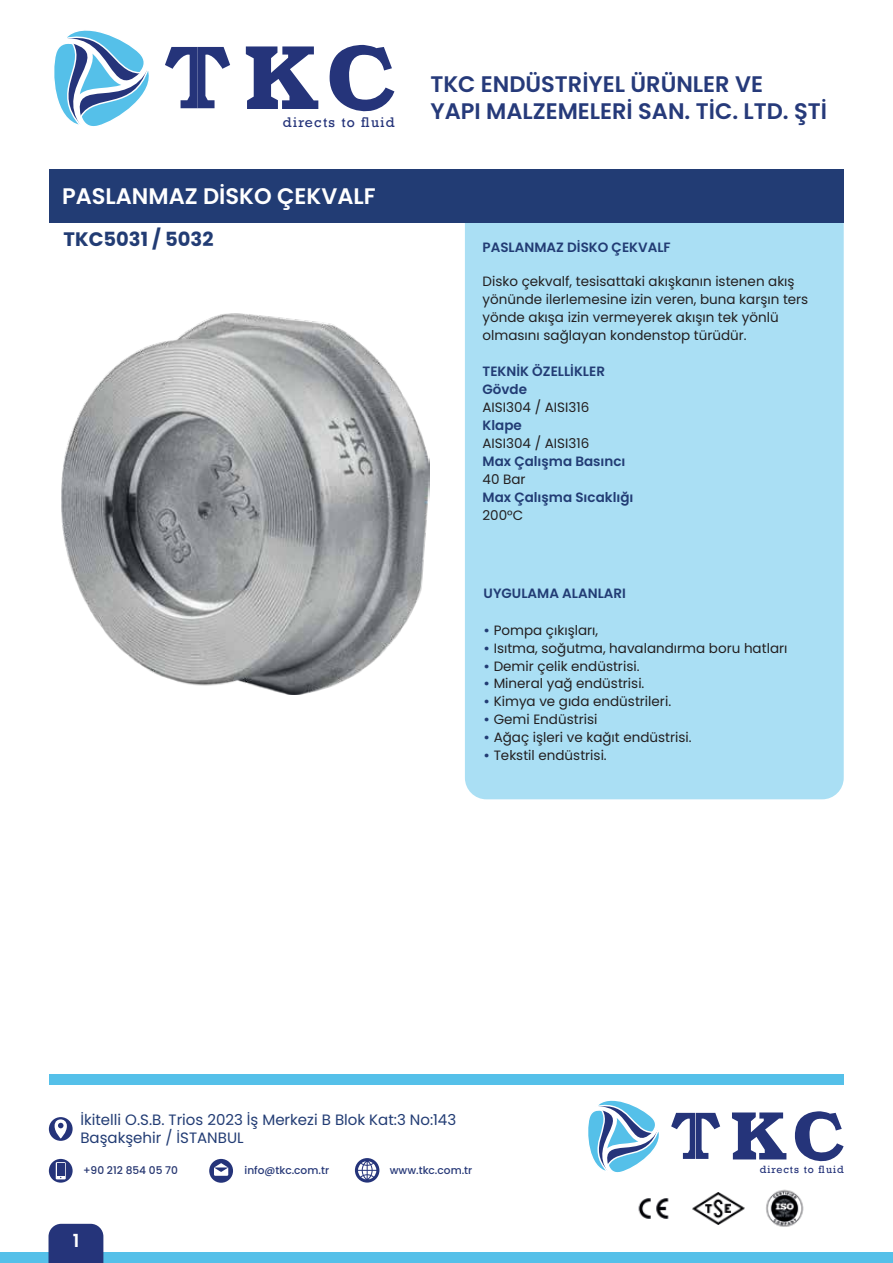
<style>
.page{position:relative;width:893px;height:1263px;background:#fff}
.page>*{position:absolute;margin:0;border:0;box-sizing:border-box;transform-origin:0 0}
.t1{font:600 22.5px/27px "Poppins";color:#263a7a}
.t2{font:600 22.5px "Poppins";color:#fff}
.t3{font:700 19.5px "Poppins";color:#223c74}
.t4{font:600 18px "Poppins";color:#fff}
.t5{font:15px/18px "Poppins";color:#223c74}
.t6{font:13.5px/18px "Poppins";color:#231f20}
.t7{font:600 13.5px/18px "Poppins";color:#223c74}
.t8{font:13.05px "Rockwell";letter-spacing:.1em;color:#25347a}
.t9{font:500 10.65px "Poppins";color:#273978}
.t10{font:500 10.65px "Poppins";color:#253570}
.t11{font:9.9px "Rockwell";letter-spacing:.1em;color:#25347a}
.s1{font-weight:600;color:#223c74}
</style>
<div class="page">
<div style="left:465px;top:222px;width:379px;height:577px;background:#aadff4"></div>
<div style="left:49px;top:1074px;width:795px;height:11px;background:#55c0e9"></div>
<div style="left:49px;top:169px;width:795px;height:53px;background:#223c74"></div>
<svg style="left:54px;top:30px;width:95px;height:96px"></svg>
<svg style="left:165px;top:47px;width:65px;height:61px"></svg>
<svg style="left:246px;top:46px;width:72px;height:63px"></svg>
<svg style="left:329px;top:45px;width:65px;height:67px"></svg>
<svg style="left:588px;top:1100px;width:71px;height:73px"></svg>
<svg style="left:671px;top:1113px;width:49px;height:46px"></svg>
<svg style="left:732px;top:1112px;width:54px;height:47px"></svg>
<svg style="left:795px;top:1111px;width:49px;height:51px"></svg>
<svg style="left:49px;top:1159px;width:24px;height:23px"></svg>
<svg style="left:209px;top:1159px;width:24px;height:24px"></svg>
<svg style="left:355px;top:1158px;width:24px;height:24px"></svg>
<svg style="left:49px;top:1117px;width:24px;height:24px"></svg>
<img style="left:766px;top:1189px;width:38px;height:38px">
<img style="left:692px;top:1193px;width:52px;height:31px">
<img style="left:638px;top:1198px;width:31px;height:21px">
<div style="left:0;top:1252px;width:893px;height:11px;background:#55c0e9"></div>
<div style="left:49px;top:1224px;width:54px;height:39px;background:#25347a"></div>
<img style="left:62px;top:314px;width:368px;height:380px">
<p class="t8" style="left:283px;top:115px;width:113px">directs to fluid</p>
<h1 class="t2" style="left:62px;top:183px;width:315px">PASLANMAZ DİSKO ÇEKVALF</h1>
<h2 class="t3" style="left:64px;top:228px;width:151px">TKC5031 / 5032</h2>
<h1 class="t1" style="left:430px;top:70px;width:398px">TKC ENDÜSTRİYEL ÜRÜNLER VE<br>YAPI MALZEMELERİ SAN. TİC. LTD. ŞTİ</h1>
<p class="t7" style="left:483px;top:238px;width:190px">PASLANMAZ DİSKO ÇEKVALF</p>
<p class="t6" style="left:483px;top:273px;width:327px">Disko çekvalf, tesisattaki akışkanın istenen akış yönünde ilerlemesine izin veren, buna karşın ters yönde akışa izin vermeyerek akışın tek yönlü olmasını sağlayan kondenstop türüdür.</p>
<p class="t7" style="left:483px;top:363px;width:124px">TEKNİK ÖZELLİKLER<br>Gövde</p>
<p class="t6" style="left:483px;top:399px;width:108px">AISI304 / AISI316</p>
<p class="t7" style="left:483px;top:417px;width:41px">Klape</p>
<p class="t6" style="left:483px;top:435px;width:108px">AISI304 / AISI316</p>
<p class="t7" style="left:483px;top:453px;width:144px">Max Çalışma Basıncı</p>
<p class="t6" style="left:483px;top:471px;width:45px">40 Bar</p>
<p class="t7" style="left:483px;top:489px;width:152px">Max Çalışma Sıcaklığı</p>
<p class="t6" style="left:483px;top:507px;width:42px">200°C</p>
<p class="t7" style="left:484px;top:585px;width:144px">UYGULAMA ALANLARI</p>
<p class="t6" style="left:484px;top:621px;width:116px"><span class="s1">•</span> Pompa çıkışları,</p>
<p class="t6" style="left:484px;top:639px;width:305px"><span class="s1">•</span> Isıtma, soğutma, havalandırma boru hatları</p>
<p class="t6" style="left:484px;top:657px;width:157px"><span class="s1">•</span> Demir çelik endüstrisi.</p>
<p class="t6" style="left:484px;top:675px;width:162px"><span class="s1">•</span> Mineral yağ endüstrisi.</p>
<p class="t6" style="left:484px;top:693px;width:189px"><span class="s1">•</span> Kimya ve gıda endüstrileri.</p>
<p class="t6" style="left:484px;top:711px;width:115px"><span class="s1">•</span> Gemi Endüstrisi</p>
<p class="t6" style="left:484px;top:729px;width:210px"><span class="s1">•</span> Ağaç işleri ve kağıt endüstrisi.</p>
<p class="t6" style="left:484px;top:747px;width:125px"><span class="s1">•</span> Tekstil endüstrisi.</p>
<p class="t5" style="left:80px;top:1110px;width:377px">İkitelli O.S.B. Trios 2023 İş Merkezi B Blok Kat:3 No:143<br>Başakşehir / İSTANBUL</p>
<p class="t10" style="left:83px;top:1164px;width:96px">+90 212 854 05 70</p>
<p class="t9" style="left:245px;top:1164px;width:86px">info@tkc.com.tr</p>
<p class="t9" style="left:390px;top:1164px;width:84px">www.tkc.com.tr</p>
<h3 class="t4" style="left:73px;top:1230px;width:8px">1</h3>
<p class="t11" style="left:760px;top:1163px;width:86px">directs to fluid</p>
</div>
